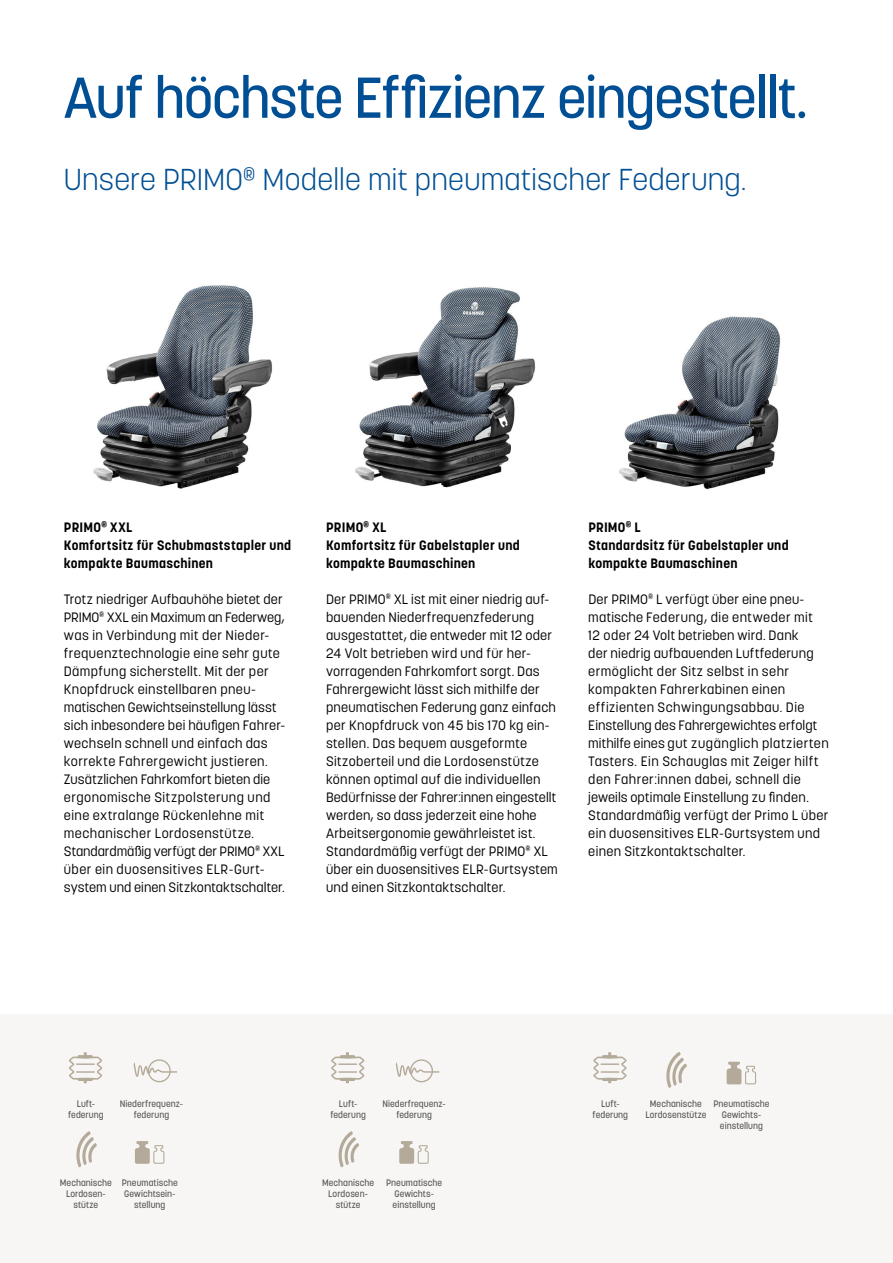
<style>
.page{position:relative;width:893px;height:1263px;background:#fff}
.page>*{position:absolute;margin:0;border:0;box-sizing:border-box;transform-origin:0 0}
.t1{font:500 57px "Korolev";letter-spacing:-.025em;color:#004f94}
.t2{font:300 30px "Korolev";letter-spacing:.01em;color:#004f94}
.t3{font:13.5px/18px "Korolev";letter-spacing:.02em;color:#000}
.t4{font:700 13.5px/18px "Korolev";letter-spacing:.02em;color:#000}
.t5{font:500 9.3px/11.2px "Korolev";letter-spacing:.005em;color:#565656;text-align:center}
</style>
<div class="page">
<img style="left:93px;top:285px;width:180px;height:204px">
<img style="left:355px;top:287px;width:181px;height:201px">
<img style="left:619px;top:316px;width:161px;height:174px">
<div style="left:0;top:1015px;width:893px;height:248px;background:#f7f6f4"></div>
<svg style="left:69px;top:1052px;width:33px;height:31px"></svg>
<svg style="left:331px;top:1052px;width:33px;height:31px"></svg>
<svg style="left:593px;top:1052px;width:33px;height:31px"></svg>
<svg style="left:134px;top:1059px;width:43px;height:23px"></svg>
<svg style="left:396px;top:1059px;width:43px;height:23px"></svg>
<svg style="left:76px;top:1131px;width:21px;height:36px"></svg>
<svg style="left:338px;top:1131px;width:21px;height:36px"></svg>
<svg style="left:666px;top:1052px;width:21px;height:36px"></svg>
<svg style="left:135px;top:1141px;width:30px;height:23px"></svg>
<svg style="left:399px;top:1141px;width:30px;height:23px"></svg>
<svg style="left:727px;top:1062px;width:29px;height:23px"></svg>
<h1 class="t1" style="left:64px;top:62px;width:745px">Auf höchste Effizienz eingestellt.</h1>
<h2 class="t2" style="left:64px;top:160px;width:684px">Unsere PRIMO<sup>®</sup> Modelle mit pneumatischer Federung.</h2>
<p class="t4" style="left:64px;top:518px;width:229px">PRIMO<sup>®</sup> XXL<br>Komfortsitz für Schubmaststapler und kompakte Baumaschinen</p>
<p class="t3" style="left:64px;top:590px;width:222px">Trotz niedriger Aufbauhöhe bietet der PRIMO<sup>®</sup> XXL ein Maximum an Federweg, was in Verbindung mit der Nieder&shy;frequenztechnologie eine sehr gute Dämpfung sicherstellt. Mit der per Knopfdruck einstellbaren pneu&shy;matischen Gewichtseinstellung lässt sich inbesondere bei häufigen Fahrer&shy;wechseln schnell und einfach das korrekte Fahrergewicht justieren.<br>Zusätzlichen Fahrkomfort bieten die ergonomische Sitzpolsterung und eine extralange Rückenlehne mit mechanischer Lordosenstütze.<br>Standardmäßig verfügt der PRIMO<sup>®</sup> XXL über ein duosensitives ELR-Gurt&shy;system und einen Sitzkontaktschalter.</p>
<p class="t4" style="left:326px;top:518px;width:195px">PRIMO<sup>®</sup> XL<br>Komfortsitz für Gabelstapler und kompakte Baumaschinen</p>
<p class="t3" style="left:326px;top:590px;width:233px">Der PRIMO<sup>®</sup> XL ist mit einer niedrig auf&shy;bauenden Niederfrequenzfederung ausgestattet, die entweder mit 12 oder 24 Volt betrieben wird und für her&shy;vorragenden Fahrkomfort sorgt. Das Fahrergewicht lässt sich mithilfe der pneumatischen Federung ganz einfach per Knopfdruck von 45 bis 170 kg ein&shy;stellen. Das bequem ausgeformte Sitzoberteil und die Lordosenstütze können optimal auf die individuellen Bedürfnisse der Fahrer:innen eingestellt werden, so dass jederzeit eine hohe Arbeitsergonomie gewährleistet ist.<br>Standardmäßig verfügt der PRIMO<sup>®</sup> XL über ein duosensitives ELR-Gurtsystem und einen Sitzkontaktschalter.</p>
<p class="t4" style="left:588px;top:518px;width:202px">PRIMO<sup>®</sup> L<br>Standardsitz für Gabelstapler und kompakte Baumaschinen</p>
<p class="t3" style="left:588px;top:590px;width:242px">Der PRIMO<sup>®</sup> L verfügt über eine pneu&shy;matische Federung, die entweder mit<br>12 oder 24 Volt betrieben wird. Dank<br>der niedrig aufbauenden Luftfederung ermöglicht der Sitz selbst in sehr kompakten Fahrerkabinen einen effizienten Schwingungsabbau. Die Einstellung des Fahrergewichtes erfolgt mithilfe eines gut zugänglich platzierten Tasters. Ein Schauglas mit Zeiger hilft den Fahrer:innen dabei, schnell die jeweils optimale Einstellung zu finden.<br>Standardmäßig verfügt der Primo L über ein duosensitives ELR-Gurtsystem und einen Sitzkontaktschalter.</p>
<p class="t5" style="left:68px;top:1097px;width:37px">Luft&shy;federung</p>
<p class="t5" style="left:330px;top:1097px;width:37px">Luft&shy;federung</p>
<p class="t5" style="left:593px;top:1097px;width:37px">Luft&shy;federung</p>
<p class="t5" style="left:120px;top:1097px;width:65px">Niederfrequenz&shy;federung</p>
<p class="t5" style="left:383px;top:1097px;width:65px">Niederfrequenz&shy;federung</p>
<p class="t5" style="left:645px;top:1098px;width:63px">Mechanische<br>Lordosenstütze</p>
<p class="t5" style="left:713px;top:1097px;width:57px">Pneumatische<br>Gewichts&shy;einstellung</p>
<p class="t5" style="left:122px;top:1177px;width:57px">Pneumatische<br>Gewichtsein&shy;stellung</p>
<p class="t5" style="left:386px;top:1177px;width:57px">Pneumatische<br>Gewichts&shy;einstellung</p>
<p class="t5" style="left:60px;top:1177px;width:54px">Mechanische<br>Lordosen&shy;stütze</p>
<p class="t5" style="left:322px;top:1177px;width:54px">Mechanische<br>Lordosen&shy;stütze</p>
</div>
